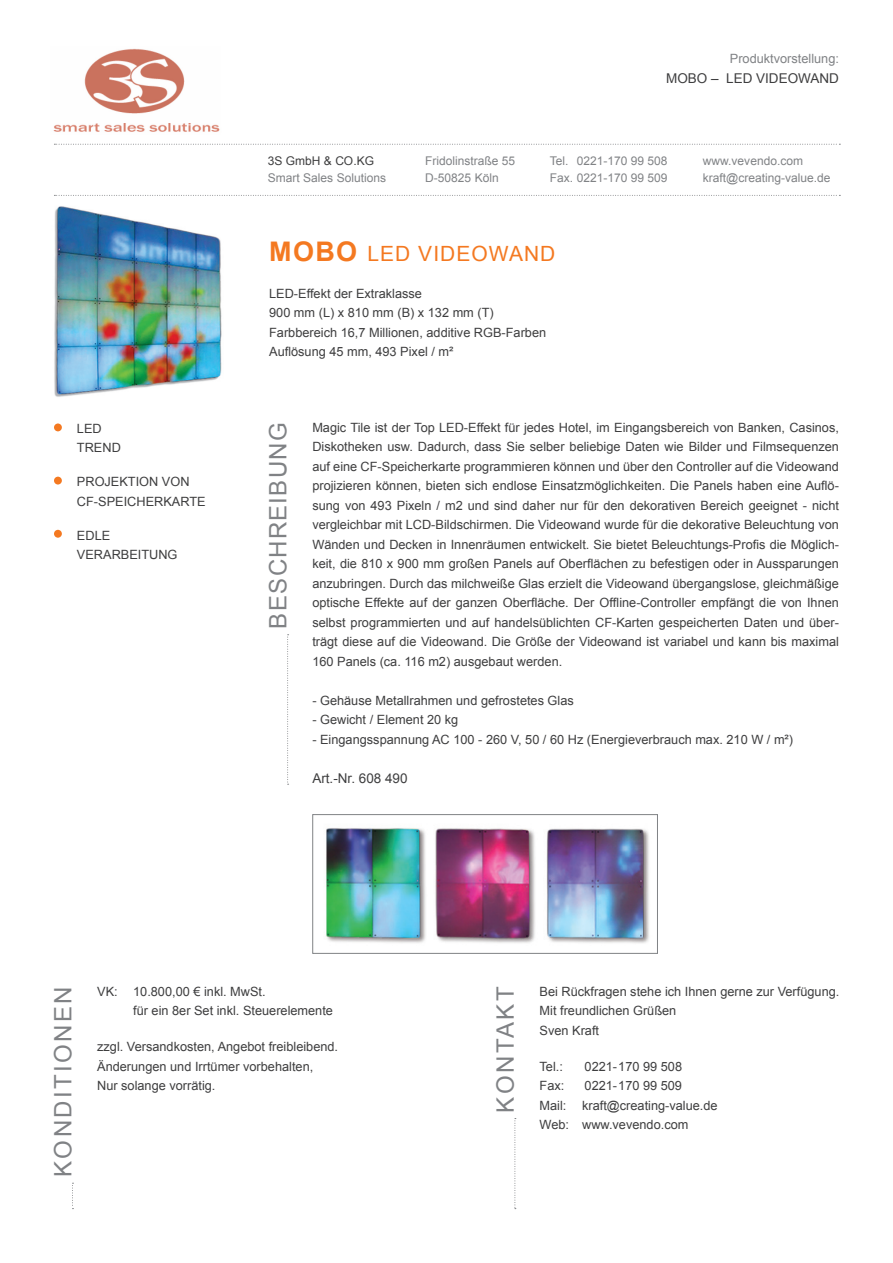
<style>
.page{position:relative;width:893px;height:1263px;background:#fff}
.page>*{position:absolute;margin:0;border:0;box-sizing:border-box;transform-origin:0 0}
.t1{font:24px "Arial";letter-spacing:.1em;color:#808285}
.t2{font:24px "Arial";letter-spacing:.05em;color:#808285}
.t3{font:21px "Arial";letter-spacing:.05em;color:#f47921}
.t4{font:13.5px "Arial";color:#3e3e3f}
.t5{font:12.75px/19.5px "Arial";color:#3e3e3f}
.t6{font:12.75px "Arial";color:#808285}
.t7{font:12px/16.5px "Arial";color:#808285}
.t8{font:12px "Arial";color:#3e3e3f}
.s1{font-weight:700;font-size:27px}
</style>
<div class="page">
<svg style="left:54px;top:195px;width:786px;height:1px"></svg>
<svg style="left:54px;top:144px;width:786px;height:1px"></svg>
<img style="left:53px;top:48px;width:167px;height:84px">
<svg style="left:287px;top:634px;width:2px;height:151px"></svg>
<div style="left:54px;top:423px;width:8px;height:8px;background:#f47921;border-radius:50%"></div>
<div style="left:54px;top:477px;width:8px;height:7px;background:#f47921;border-radius:50%"></div>
<div style="left:54px;top:530px;width:8px;height:8px;background:#f47921;border-radius:50%"></div>
<svg style="left:72px;top:1183px;width:1px;height:26px"></svg>
<svg style="left:514px;top:1118px;width:2px;height:91px"></svg>
<img style="left:326px;top:828px;width:323px;height:115px">
<div style="left:312px;top:814px;width:346px;height:140px;border:1px solid #808285"></div>
<img style="left:54px;top:206px;width:168px;height:191px">
<p class="t8" style="left:268px;top:153px;width:108px">3S GmbH &amp; CO.KG</p>
<p class="t7" style="left:268px;top:169px;width:120px">Smart Sales Solutions</p>
<p class="t7" style="left:425px;top:153px;width:92px">Fridolinstraße 55<br>D-50825 Köln</p>
<p class="t6" style="left:730px;top:50px;width:111px">Produktvorstellung:</p>
<p class="t4" style="left:666px;top:69px;width:174px">MOBO – LED VIDEOWAND</p>
<p class="t7" style="left:550px;top:153px;width:119px">Tel. 0221-170 99 508<br>Fax. 0221-170 99 509</p>
<p class="t7" style="left:703px;top:153px;width:129px">www.vevendo.com kraft@creating-value.de</p>
<h2 class="t3" style="left:269px;top:240px;width:288px"><span class="s1">MOBO</span> LED VIDEOWAND</h2>
<p class="t5" style="left:77px;top:419px;width:45px">LED<br>TREND</p>
<p class="t5" style="left:77px;top:472px;width:130px">PROJEKTION VON<br>CF-SPEICHERKARTE</p>
<p class="t5" style="left:77px;top:526px;width:102px">EDLE<br>VERARBEITUNG</p>
<p class="t5" style="left:269px;top:284px;width:279px">LED-Effekt der Extraklasse<br>900 mm (L) x 810 mm (B) x 132 mm (T)<br>Farbbereich 16,7 Millionen, additive RGB-Farben Auflösung 45 mm, 493 Pixel / m²</p>
<h1 class="t2" style="left:262px;top:629px;width:208px;rotate:-90deg">BESCHREIBUNG</h1>
<p class="t5" style="left:312px;top:418px;width:528px;text-align:justify">Magic Tile ist der Top LED-Effekt für jedes Hotel, im Eingangsbereich von Banken, Casinos, Diskotheken usw. Dadurch, dass Sie selber beliebige Daten wie Bilder und Filmsequenzen auf eine CF-Speicherkarte programmieren können und über den Controller auf die Videowand projizieren können, bieten sich endlose Einsatzmöglichkeiten. Die Panels haben eine Auflö&shy;sung von 493 Pixeln / m2 und sind daher nur für den dekorativen Bereich geeignet - nicht vergleichbar mit LCD-Bildschirmen. Die Videowand wurde für die dekorative Beleuchtung von Wänden und Decken in Innenräumen entwickelt. Sie bietet Beleuchtungs-Profis die Möglich&shy;keit, die 810 x 900 mm großen Panels auf Oberflächen zu befestigen oder in Aussparungen anzubringen. Durch das milchweiße Glas erzielt die Videowand übergangslose, gleichmäßige optische Effekte auf der ganzen Oberfläche. Der Offline-Controller empfängt die von Ihnen selbst programmierten und auf handelsüblichten CF-Karten gespeicherten Daten und über&shy;trägt diese auf die Videowand. Die Größe der Videowand ist variabel und kann bis maximal 160 Panels (ca. 116 m2) ausgebaut werden.</p>
<p class="t5" style="left:312px;top:691px;width:263px">- Gehäuse Metallrahmen und gefrostetes Glas</p>
<p class="t5" style="left:312px;top:710px;width:147px">- Gewicht / Element 20 kg</p>
<p class="t5" style="left:312px;top:730px;width:482px">- Eingangsspannung AC 100 - 260 V, 50 / 60 Hz (Energieverbrauch max. 210 W / m²)</p>
<p class="t4" style="left:312px;top:769px;width:97px">Art.-Nr. 608 490</p>
<p class="t5" style="left:133px;top:981px;width:201px;text-indent:-36px">VK: 10.800,00 € inkl. MwSt.<br>für ein 8er Set inkl. Steuerelemente</p>
<p class="t5" style="left:97px;top:1037px;width:242px">zzgl. Versandkosten, Angebot freibleibend.<br>Änderungen und Irrtümer vorbehalten,<br>Nur solange vorrätig.</p>
<h1 class="t1" style="left:47px;top:1177px;width:192px;rotate:-90deg">KONDITIONEN</h1>
<p class="t5" style="left:540px;top:981px;width:301px">Bei Rückfragen stehe ich Ihnen gerne zur Verfügung.<br>Mit freundlichen Grüßen<br>Sven Kraft</p>
<h1 class="t1" style="left:490px;top:1112px;width:127px;rotate:-90deg">KONTAKT</h1>
<p class="t5" style="left:540px;top:1056px;width:25px">Tel.:</p>
<p class="t5" style="left:585px;top:1056px;width:99px">0221-170 99 508</p>
<p class="t5" style="left:540px;top:1076px;width:26px">Fax:</p>
<p class="t5" style="left:540px;top:1076px;width:180px;text-indent:45px">0221-170 99 509<br>Mail: kraft@creating-value.de<br>Web: www.vevendo.com</p>
</div>
